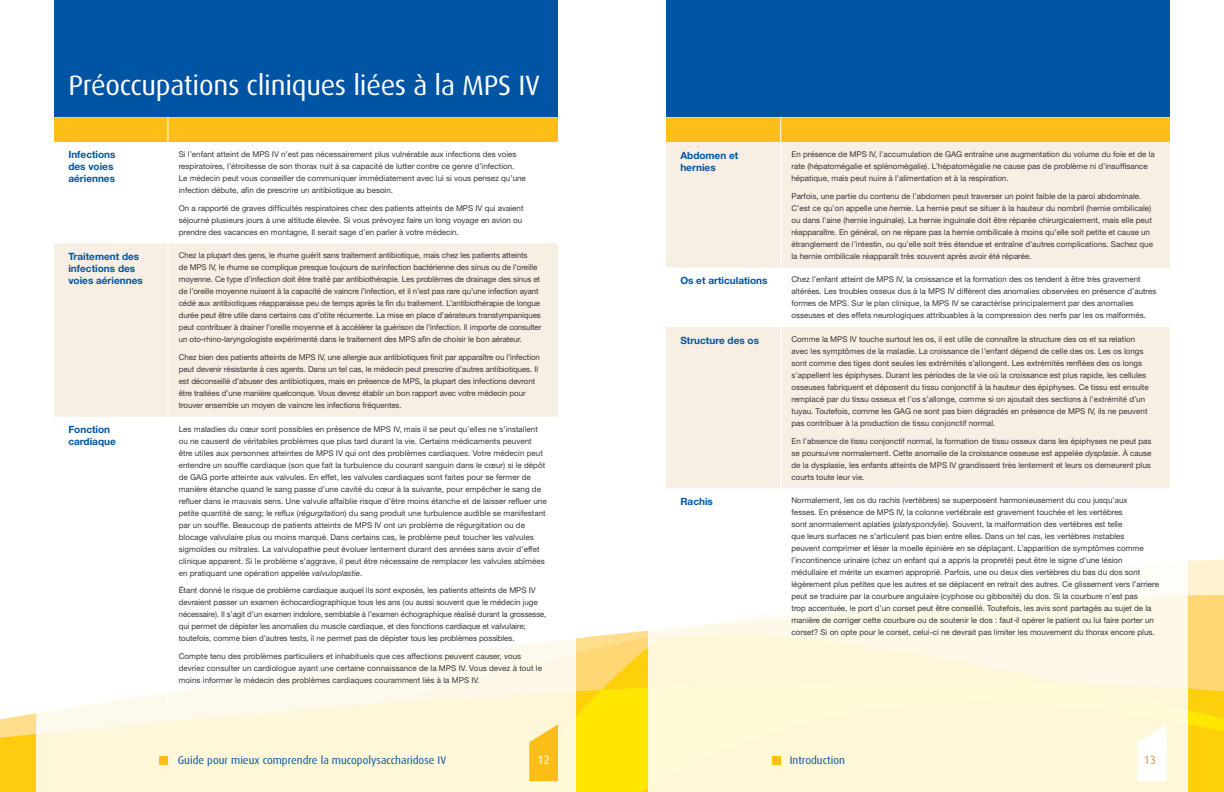
<style>
.page{position:relative;width:1224px;height:792px;background:#fff}
.page>*{position:absolute;margin:0;border:0;box-sizing:border-box;transform-origin:0 0}
.t1{font:28px "Dax";letter-spacing:-.01em;color:#fff}
.t2{font:12px "Dax";color:#fff}
.t3{font:12px "Dax";color:#c7a04a}
.t4{font:11px "Dax";color:#0054a4}
.t5{font:700 10px/12px "Helvetica Neue";color:#0054a4}
.t6{font:8px/12px "Helvetica Neue";color:#37343a}
.s1{font-style:italic}
</style>
<div class="page">
<svg style="left:616px;top:595px;width:608px;height:39px;fill:#fed774"></svg>
<svg style="left:0;top:713px;width:36px;height:79px;background:#fed237"></svg>
<svg style="left:576px;top:634px;width:648px;height:158px;background:#fedc28"></svg>
<svg style="left:36px;top:638px;width:540px;height:154px;fill:#fef7da"></svg>
<svg style="left:648px;top:488px;width:540px;height:304px"></svg>
<svg style="left:529px;top:724px;width:29px;height:57px;background:#fec738"></svg>
<svg style="left:1138px;top:724px;width:28px;height:57px"></svg>
<div style="left:159px;top:756px;width:9px;height:9px;background:#febe18"></div>
<div style="left:772px;top:756px;width:9px;height:9px;background:#febe18"></div>
<svg style="left:666px;top:142px;width:504px;height:346px;fill:#f7efe3"></svg>
<div style="left:666px;top:117px;width:504px;height:25px;background:#febe18"></div>
<hr style="left:780px;top:142px;width:1px;height:126px;background:#fff">
<hr style="left:780px;top:268px;width:1px;height:59px;background:#fff">
<hr style="left:780px;top:327px;width:1px;height:161px;background:#fff">
<div style="left:54px;top:0;width:504px;height:117px;background:#0054a4"></div>
<div style="left:666px;top:0;width:504px;height:117px;background:#0054a4"></div>
<div style="left:54px;top:243px;width:504px;height:174px;background:#f7efe3"></div>
<div style="left:54px;top:117px;width:504px;height:25px;background:#febe18"></div>
<hr style="left:167px;top:243px;width:1px;height:174px;background:#fff">
<hr style="left:167px;top:417px;width:1px;height:293px;background:#fff">
<h1 class="t1" style="left:68px;top:70px;width:473px">Préoccupations cliniques liées à la MPS IV</h1>
<p class="t5" style="left:68px;top:149px;width:49px">Infections des voies aériennes</p>
<p class="t6" style="left:179px;top:148px;width:349px">Si l’enfant atteint de MPS IV n’est pas nécessairement plus vulnérable aux infections des voies respiratoires, l’étroitesse de son thorax nuit à sa capacité de lutter contre ce genre d’infection.<br>Le médecin peut vous conseiller de communiquer immédiatement avec lui si vous pensez qu’une infection débute, afin de prescrire un antibiotique au besoin.</p>
<p class="t6" style="left:179px;top:202px;width:346px">On a rapporté de graves difficultés respiratoires chez des patients atteints de MPS IV qui avaient séjourné plusieurs jours à une altitude élevée. Si vous prévoyez faire un long voyage en avion ou prendre des vacances en montagne, Il serait sage d’en parler à votre médecin.</p>
<p class="t5" style="left:68px;top:250px;width:76px">Traitement des infections des voies aériennes</p>
<p class="t6" style="left:179px;top:249px;width:364px">Chez la plupart des gens, le rhume guérit sans traitement antibiotique, mais chez les patients atteints<br>de MPS IV, le rhume se complique presque toujours de surinfection bactérienne des sinus ou de l’oreille moyenne. Ce type d’infection doit être traité par antibiothérapie. Les problèmes de drainage des sinus et de l’oreille moyenne nuisent à la capacité de vaincre l’infection, et il n’est pas rare qu’une infection ayant cédé aux antibiotiques réapparaisse peu de temps après la fin du traitement. L’antibiothérapie de longue durée peut être utile dans certains cas d’otite récurrente. La mise en place d’aérateurs transtympaniques peut contribuer à drainer l’oreille moyenne et à accélérer la guérison de l’infection. Il importe de consulter un oto-rhino-laryngologiste expérimenté dans le traitement des MPS afin de choisir le bon aérateur.</p>
<p class="t6" style="left:179px;top:351px;width:363px">Chez bien des patients atteints de MPS IV, une allergie aux antibiotiques finit par apparaître ou l’infection peut devenir résistante à ces agents. Dans un tel cas, le médecin peut prescrire d’autres antibiotiques. Il est déconseillé d’abuser des antibiotiques, mais en présence de MPS, la plupart des infections devront être traitées d’une manière quelconque. Vous devrez établir un bon rapport avec votre médecin pour trouver ensemble un moyen de vaincre les infections fréquentes.</p>
<p class="t5" style="left:68px;top:423px;width:49px">Fonction cardiaque</p>
<p class="t6" style="left:179px;top:423px;width:369px">Les maladies du cœur sont possibles en présence de MPS IV, mais il se peut qu’elles ne s’installent ou ne causent de véritables problèmes que plus tard durant la vie. Certains médicaments peuvent être utiles aux personnes atteintes de MPS IV qui ont des problèmes cardiaques. Votre médecin peut entendre un souffle cardiaque (son que fait la turbulence du courant sanguin dans le cœur) si le dépôt de GAG porte atteinte aux valvules. En effet, les valvules cardiaques sont faites pour se fermer de manière étanche quand le sang passe d’une cavité du cœur à la suivante, pour empêcher le sang de refluer dans le mauvais sens. Une valvule affaiblie risque d’être moins étanche et de laisser refluer une petite quantité de sang; le reflux (<span class="s1">régurgitation</span>) du sang produit une turbulence audible se manifestant par un souffle. Beaucoup de patients atteints de MPS IV ont un problème de régurgitation ou de blocage valvulaire plus ou moins marqué. Dans certains cas, le problème peut toucher les valvules sigmoïdes ou mitrales. La valvulopathie peut évoluer lentement durant des années sans avoir d’effet clinique apparent. Si le problème s’aggrave, il peut être nécessaire de remplacer les valvules abîmées en pratiquant une opération appelée <span class="s1">valvuloplastie</span>.</p>
<p class="t6" style="left:179px;top:584px;width:369px">Étant donné le risque de problème cardiaque auquel ils sont exposés, les patients atteints de MPS IV devraient passer un examen échocardiographique tous les ans (ou aussi souvent que le médecin juge nécessaire). Il s’agit d’un examen indolore, semblable à l’examen échographique réalisé durant la grossesse, qui permet de dépister les anomalies du muscle cardiaque, et des fonctions cardiaque et valvulaire; toutefois, comme bien d’autres tests, il ne permet pas de dépister tous les problèmes possibles.</p>
<p class="t6" style="left:179px;top:650px;width:365px">Compte tenu des problèmes particuliers et inhabituels que ces affections peuvent causer, vous devriez consulter un cardiologue ayant une certaine connaissance de la MPS IV. Vous devez à tout le moins informer le médecin des problèmes cardiaques couramment liés à la MPS IV.</p>
<p class="t5" style="left:680px;top:149px;width:59px">Abdomen et hernies</p>
<p class="t6" style="left:792px;top:148px;width:365px">En présence de MPS IV, l’accumulation de GAG entraîne une augmentation du volume du foie et de la rate (hépatomégalie et splénomégalie). L’hépatomégalie ne cause pas de problème ni d’insuffisance hépatique, mais peut nuire à l’alimentation et à la respiration.</p>
<p class="t6" style="left:792px;top:190px;width:363px">Parfois, une partie du contenu de l’abdomen peut traverser un point faible de la paroi abdominale.<br>C’est ce qu’on appelle une <span class="s1">hernie</span>. La hernie peut se situer à la hauteur du nombril (hernie ombilicale) ou dans l’aine (hernie inguinale). La hernie inguinale doit être réparée chirurgicalement, mais elle peut réapparaître. En général, on ne répare pas la hernie ombilicale à moins qu’elle soit petite et cause un étranglement de l’intestin, ou qu’elle soit très étendue et entraîne d’autres complications. Sachez que la hernie ombilicale réapparaît très souvent après avoir été réparée.</p>
<p class="t5" style="left:680px;top:274px;width:89px">Os et articulations</p>
<p class="t6" style="left:792px;top:273px;width:366px">Chez l’enfant atteint de MPS IV, la croissance et la formation des os tendent à être très gravement altérées. Les troubles osseux dus à la MPS IV diffèrent des anomalies observées en présence d’autres formes de MPS. Sur le plan clinique, la MPS IV se caractérise principalement par des anomalies osseuses et des effets neurologiques attribuables à la compression des nerfs par les os malformés.</p>
<p class="t5" style="left:680px;top:334px;width:80px">Structure des os</p>
<p class="t6" style="left:792px;top:333px;width:359px">Comme la MPS IV touche surtout les os, il est utile de connaître la structure des os et sa relation avec les symptômes de la maladie. La croissance de l’enfant dépend de celle des os. Les os longs sont comme des tiges dont seules les extrémités s’allongent. Les extrémités renflées des os longs s’appellent les épiphyses. Durant les périodes de la vie où la croissance est plus rapide, les cellules osseuses fabriquent et déposent du tissu conjonctif à la hauteur des épiphyses. Ce tissu est ensuite remplacé par du tissu osseux et l’os s’allonge, comme si on ajoutait des sections à l’extrémité d’un tuyau. Toutefois, comme les GAG ne sont pas bien dégradés en présence de MPS IV, ils ne peuvent pas contribuer à la production de tissu conjonctif normal.</p>
<p class="t6" style="left:792px;top:435px;width:362px;text-align:justify">En l’absence de tissu conjonctif normal, la formation de tissu osseux dans les épiphyses ne peut pas se poursuivre normalement. Cette anomalie de la croissance osseuse est appelée <span class="s1">dysplasie</span>. À cause de la dysplasie, les enfants atteints de MPS IV grandissent très lentement et leurs os demeurent plus courts toute leur vie.</p>
<p class="t5" style="left:680px;top:495px;width:34px">Rachis</p>
<p class="t6" style="left:792px;top:494px;width:369px">Normalement, les os du rachis (vertèbres) se superposent harmonieusement du cou jusqu’aux<br>fesses. En présence de MPS IV, la colonne vertébrale est gravement touchée et les vertèbres<br>sont anormalement aplaties (<span class="s1">platyspondylie</span>). Souvent, la malformation des vertèbres est telle<br>que leurs surfaces ne s’articulent pas bien entre elles. Dans un tel cas, les vertèbres instables<br>peuvent comprimer et léser la moelle épinière en se déplaçant. L’apparition de symptômes comme l’incontinence urinaire (chez un enfant qui a appris la propreté) peut être le signe d’une lésion médullaire et mérite un examen approprié. Parfois, une ou deux des vertèbres du bas du dos sont légèrement plus petites que les autres et se déplacent en retrait des autres. Ce glissement vers l’arriere peut se traduire par la courbure angulaire (cyphose ou gibbosité) du dos. Si la courbure n’est pas<br>trop accentuée, le port d’un corset peut être conseillé. Toutefois, les avis sont partagés au sujet de la manière de corriger cette courbure ou de soutenir le dos : faut-il opérer le patient ou lui faire porter un corset? Si on opte pour le corset, celui-ci ne devrait pas limiter les mouvement du thorax encore plus.</p>
<h3 class="t4" style="left:178px;top:754px;width:270px">Guide pour mieux comprendre la mucopolysaccharidose IV</h3>
<h2 class="t2" style="left:537px;top:753px;width:14px">12</h2>
<h2 class="t3" style="left:1144px;top:753px;width:14px">13</h2>
<h3 class="t4" style="left:790px;top:754px;width:57px">Introduction</h3>
</div>
